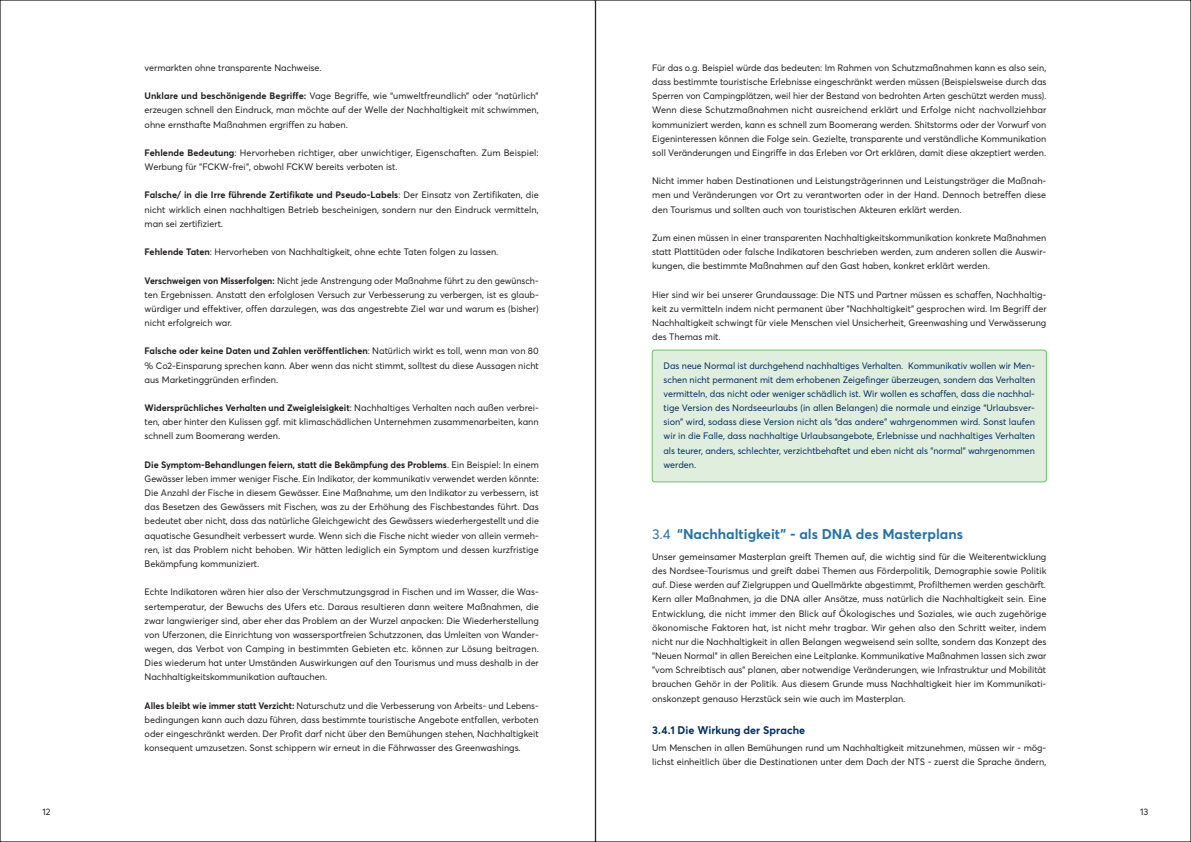
<style>
.page{position:relative;width:1191px;height:842px;background:#fff}
.page>*{position:absolute;margin:0;border:0;box-sizing:border-box;transform-origin:0 0}
.t1{font:700 14px "Averta";color:#2073ae}
.t2{font:700 11px "Averta";letter-spacing:.005em;color:#002d66}
.t3{font:9.2px/14.2px "Averta";color:#231f20;text-align:justify}
.t4{font:9.2px/14.2px "Averta";color:#231f20;text-align:justify;scale:.95 1}
.t5{font:9.2px/14.2px "Averta";color:#002d66;text-align:justify}
.s1{font-weight:700}
.s2{font-weight:400}
</style>
<div class="page">
<div style="left:652px;top:350px;width:394px;height:132px;background:#e0efdd"></div>
<div style="left:651px;top:350px;width:395px;height:132px;border:1px solid #6fc16e;border-radius:3px"></div>
<p class="t3" style="left:145px;top:60px;width:178px">vermarkten ohne transparente Nachweise.</p>
<p class="t3" style="left:145px;top:89px;width:395px"><span class="s1">Unklare und beschönigende Begriffe:</span> Vage Begriffe, wie “umweltfreundlich” oder “natürlich” erzeugen schnell den Eindruck, man möchte auf der Welle der Nachhaltigkeit mit schwimmen, ohne ernsthafte Maßnahmen ergriffen zu haben.</p>
<p class="t3" style="left:145px;top:145px;width:396px"><span class="s1">Fehlende Bedeutung</span>: Hervorheben richtiger, aber unwichtiger, Eigenschaften. Zum Beispiel:<br>Werbung für "FCKW-frei", obwohl FCKW bereits verboten ist.</p>
<p class="t3" style="left:145px;top:188px;width:395px"><span class="s1">Falsche/ in die Irre führende Zertifikate und Pseudo-Labels</span>: Der Einsatz von Zertifikaten, die nicht wirklich einen nachhaltigen Betrieb bescheinigen, sondern nur den Eindruck vermitteln, man sei zertifiziert.</p>
<p class="t3" style="left:145px;top:245px;width:355px"><span class="s1">Fehlende Taten</span>: Hervorheben von Nachhaltigkeit, ohne echte Taten folgen zu lassen.</p>
<p class="t4" style="left:145px;top:273px;width:416px"><span class="s1">Verschweigen von Misserfolgen:</span> Nicht jede Anstrengung oder Maßnahme führt zu den gewünsch&shy;ten Ergebnissen. Anstatt den erfolglosen Versuch zur Verbesserung zu verbergen, ist es glaub&shy;würdiger und effektiver, offen darzulegen, was das angestrebte Ziel war und warum es (bisher) nicht erfolgreich war.</p>
<p class="t3" style="left:145px;top:344px;width:396px"><span class="s1">Falsche oder keine Daten und Zahlen veröffentlichen</span>: Natürlich wirkt es toll, wenn man von 80 % Co2-Einsparung sprechen kann. Aber wenn das nicht stimmt, solltest du diese Aussagen nicht aus Marketinggründen erfinden.</p>
<p class="t3" style="left:145px;top:401px;width:396px"><span class="s1">Widersprüchliches Verhalten und Zweigleisigkeit</span>: Nachhaltiges Verhalten nach außen verbrei&shy;ten, aber hinter den Kulissen ggf. mit klimaschädlichen Unternehmen zusammenarbeiten, kann schnell zum Boomerang werden.</p>
<p class="t3" style="left:145px;top:457px;width:396px"><span class="s1">Die Symptom-Behandlungen feiern, statt die Bekämpfung des Problems</span>. Ein Beispiel: In einem Gewässer leben immer weniger Fische. Ein Indikator, der kommunikativ verwendet werden könnte:<br>Die Anzahl der Fische in diesem Gewässer. Eine Maßnahme, um den Indikator zu verbessern, ist das Besetzen des Gewässers mit Fischen, was zu der Erhöhung des Fischbestandes führt. Das bedeutet aber nicht, dass das natürliche Gleichgewicht des Gewässers wiederhergestellt und die aquatische Gesundheit verbessert wurde. Wenn sich die Fische nicht wieder von allein vermeh&shy;ren, ist das Problem nicht behoben. Wir hätten lediglich ein Symptom und dessen kurzfristige Bekämpfung kommuniziert.</p>
<p class="t3" style="left:145px;top:585px;width:396px">Echte Indikatoren wären hier also der Verschmutzungsgrad in Fischen und im Wasser, die Was&shy;sertemperatur, der Bewuchs des Ufers etc. Daraus resultieren dann weitere Maßnahmen, die zwar langwieriger sind, aber eher das Problem an der Wurzel anpacken: Die Wiederherstellung von Uferzonen, die Einrichtung von wassersportfreien Schutzzonen, das Umleiten von Wander&shy;wegen, das Verbot von Camping in bestimmten Gebieten etc. können zur Lösung beitragen.<br>Dies wiederum hat unter Umständen Auswirkungen auf den Tourismus und muss deshalb in der Nachhaltigkeitskommunikation auftauchen.</p>
<p class="t4" style="left:145px;top:698px;width:416px"><span class="s1">Alles bleibt wie immer statt Verzicht:</span> Naturschutz und die Verbesserung von Arbeits- und Lebens&shy;bedingungen kann auch dazu führen, dass bestimmte touristische Angebote entfallen, verboten oder eingeschränkt werden. Der Profit darf nicht über den Bemühungen stehen, Nachhaltigkeit konsequent umzusetzen. Sonst schippern wir erneut in die Fährwasser des Greenwashings.</p>
<p class="t3" style="left:652px;top:60px;width:396px">Für das o.g. Beispiel würde das bedeuten: Im Rahmen von Schutzmaßnahmen kann es also sein, dass bestimmte touristische Erlebnisse eingeschränkt werden müssen (Beispielsweise durch das Sperren von Campingplätzen, weil hier der Bestand von bedrohten Arten geschützt werden muss).<br>Wenn diese Schutzmaßnahmen nicht ausreichend erklärt und Erfolge nicht nachvollziehbar kommuniziert werden, kann es schnell zum Boomerang werden. Shitstorms oder der Vorwurf von Eigeninteressen können die Folge sein. Gezielte, transparente und verständliche Kommunikation soll Veränderungen und Eingriffe in das Erleben vor Ort erklären, damit diese akzeptiert werden.</p>
<p class="t3" style="left:652px;top:174px;width:396px">Nicht immer haben Destinationen und Leistungsträgerinnen und Leistungsträger die Maßnah&shy;men und Veränderungen vor Ort zu verantworten oder in der Hand. Dennoch betreffen diese den Tourismus und sollten auch von touristischen Akteuren erklärt werden.</p>
<p class="t3" style="left:652px;top:231px;width:396px">Zum einen müssen in einer transparenten Nachhaltigkeitskommunikation konkrete Maßnahmen statt Plattitüden oder falsche Indikatoren beschrieben werden, zum anderen sollen die Auswir&shy;kungen, die bestimmte Maßnahmen auf den Gast haben, konkret erklärt werden.</p>
<p class="t3" style="left:652px;top:287px;width:396px">Hier sind wir bei unserer Grundaussage: Die NTS und Partner müssen es schaffen, Nachhaltig&shy;keit zu vermitteln indem nicht permanent über "Nachhaltigkeit" gesprochen wird. Im Begriff der Nachhaltigkeit schwingt für viele Menschen viel Unsicherheit, Greenwashing und Verwässerung des Themas mit.</p>
<p class="t5" style="left:663px;top:358px;width:373px">Das neue Normal ist durchgehend nachhaltiges Verhalten. Kommunikativ wollen wir Men&shy;schen nicht permanent mit dem erhobenen Zeigefinger überzeugen, sondern das Verhalten vermitteln, das nicht oder weniger schädlich ist. Wir wollen es schaffen, dass die nachhal&shy;tige Version des Nordseeurlaubs (in allen Belangen) die normale und einzige “Urlaubsver&shy;sion” wird, sodass diese Version nicht als “das andere” wahrgenommen wird. Sonst laufen wir in die Falle, dass nachhaltige Urlaubsangebote, Erlebnisse und nachhaltiges Verhalten als teurer, anders, schlechter, verzichtbehaftet und eben nicht als "normal" wahrgenommen werden.</p>
<h1 class="t1" style="left:652px;top:525px;width:312px"><span class="s2">3.4</span> “Nachhaltigkeit” - als DNA des Masterplans</h1>
<p class="t3" style="left:652px;top:549px;width:396px">Unser gemeinsamer Masterplan greift Themen auf, die wichtig sind für die Weiterentwicklung des Nordsee-Tourismus und greift dabei Themen aus Förderpolitik, Demographie sowie Politik auf. Diese werden auf Zielgruppen und Quellmärkte abgestimmt, Profilthemen werden geschärft.<br>Kern aller Maßnahmen, ja die DNA aller Ansätze, muss natürlich die Nachhaltigkeit sein. Eine Entwicklung, die nicht immer den Blick auf Ökologisches und Soziales, wie auch zugehörige ökonomische Faktoren hat, ist nicht mehr tragbar. Wir gehen also den Schritt weiter, indem nicht nur die Nachhaltigkeit in allen Belangen wegweisend sein sollte, sondern das Konzept des "Neuen Normal" in allen Bereichen eine Leitplanke. Kommunikative Maßnahmen lassen sich zwar "vom Schreibtisch aus" planen, aber notwendige Veränderungen, wie Infrastruktur und Mobilität brauchen Gehör in der Politik. Aus diesem Grunde muss Nachhaltigkeit hier im Kommunikati&shy;onskonzept genauso Herzstück sein wie auch im Masterplan.</p>
<p class="t2" style="left:652px;top:723px;width:154px">3.4.1 Die Wirkung der Sprache</p>
<p class="t3" style="left:652px;top:741px;width:396px">Um Menschen in allen Bemühungen rund um Nachhaltigkeit mitzunehmen, müssen wir - mög&shy;lichst einheitlich über die Destinationen unter dem Dach der NTS - zuerst die Sprache ändern,</p>
<p class="t3" style="left:43px;top:805px;width:10px">12</p>
<p class="t3" style="left:1140px;top:805px;width:10px">13</p>
</div>
